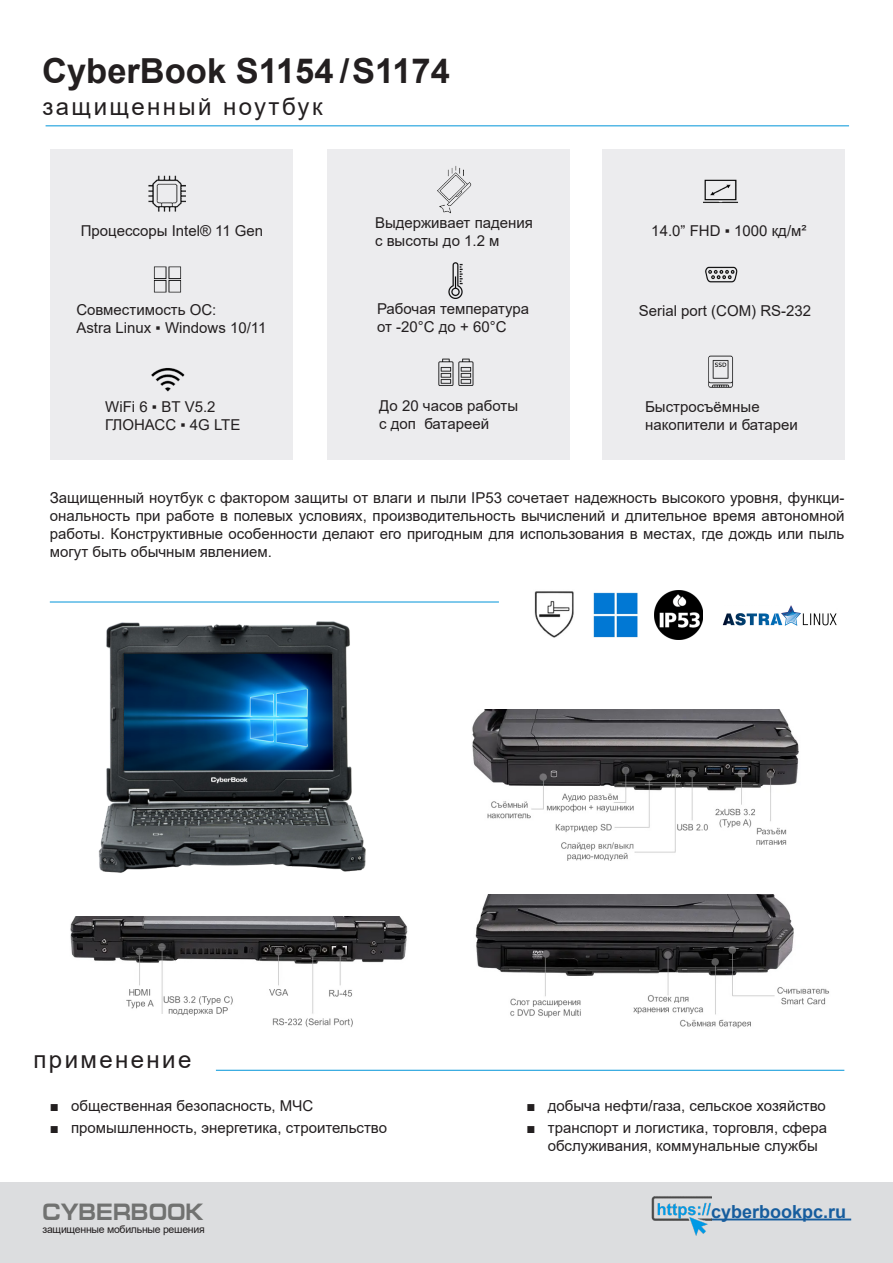
<style>
.page{position:relative;width:893px;height:1263px;background:#fff}
.page>*{position:absolute;margin:0;border:0;box-sizing:border-box;transform-origin:0 0}
.Заголовок{font:700 34.5px "Arial";color:#231f20}
.Заголовок-2{font:24px "Arial";letter-spacing:.1em;color:#231f20}
.t1{font:700 23.7px "Europe Ext";color:#717271;scale:.85 1}
.t2{font:700 18px "Arial";color:#175d9e}
.Текст_прямой{font:15px/18px "Arial";color:#231f20}
.Стиль_абзаца_1{font:15px/18px "Arial";color:#231f20}
.t3{font:10.5px "Arial";letter-spacing:-.025em;color:#231f20}
</style>
<div class="page">
<div style="left:0;top:1183px;width:893px;height:80px;background:#dcdddf"></div>
<hr style="left:711px;top:1218px;width:140px;height:2px;background:#175d9e">
<img style="left:651px;top:1196px;width:60px;height:40px">
<div style="left:50px;top:149px;width:242px;height:310px;background:#ececee"></div>
<div style="left:327px;top:149px;width:243px;height:310px;background:#ececee"></div>
<div style="left:602px;top:149px;width:242px;height:310px;background:#ececee"></div>
<img style="left:98px;top:621px;width:268px;height:252px">
<img style="left:70px;top:916px;width:338px;height:111px">
<img style="left:475px;top:895px;width:354px;height:133px">
<img style="left:472px;top:710px;width:327px;height:151px">
<img style="left:654px;top:590px;width:49px;height:49px">
<img style="left:593px;top:592px;width:45px;height:46px">
<img style="left:722px;top:605px;width:115px;height:21px">
<img style="left:437px;top:166px;width:35px;height:48px">
<img style="left:703px;top:179px;width:35px;height:24px">
<img style="left:148px;top:175px;width:38px;height:37px">
<img style="left:438px;top:358px;width:36px;height:28px">
<img style="left:151px;top:368px;width:34px;height:24px">
<img style="left:153px;top:266px;width:29px;height:27px">
<img style="left:448px;top:262px;width:15px;height:37px">
<img style="left:705px;top:266px;width:33px;height:17px">
<img style="left:708px;top:355px;width:25px;height:33px">
<hr style="left:46px;top:125px;width:803px;height:1px;background:#0095d9">
<hr style="left:216px;top:1070px;width:628px;height:1px;background:#0095d9">
<hr style="left:50px;top:602px;width:449px;height:1px;background:#0095d9">
<img style="left:534px;top:591px;width:40px;height:47px">
<p class="Заголовок" style="left:42px;top:47px;width:409px">CyberBook S1154 / S1174</p>
<p class="Заголовок-2" style="left:43px;top:90px;width:282px">защищенный ноутбук</p>
<p class="Стиль_абзаца_1" style="left:375px;top:214px;width:160px">Выдерживает падения с высоты до 1.2 м</p>
<p class="Стиль_абзаца_1" style="left:81px;top:222px;width:184px">Процессоры Intel® 11 Gen</p>
<p class="Стиль_абзаца_1" style="left:651px;top:222px;width:157px">14.0” FHD ▪ 1000 кд/м²</p>
<p class="Стиль_абзаца_1" style="left:76px;top:301px;width:192px">Совместимость ОС:<br>Astra Linux ▪ Windows 10/11</p>
<p class="Стиль_абзаца_1" style="left:105px;top:398px;width:137px">WiFi 6 ▪ BT V5.2<br>ГЛОНАСС ▪ 4G LTE</p>
<p class="Стиль_абзаца_1" style="left:377px;top:300px;width:154px">Рабочая температура от -20°C до + 60°C</p>
<p class="Стиль_абзаца_1" style="left:639px;top:302px;width:174px">Serial port (COM) RS-232</p>
<p class="Стиль_абзаца_1" style="left:379px;top:397px;width:140px">До 20 часов работы с доп батареей</p>
<p class="Стиль_абзаца_1" style="left:645px;top:397px;width:154px">Быстросъёмные накопители и батареи</p>
<p class="Текст_прямой" style="left:50px;top:489px;width:796px;text-align:justify">Защищенный ноутбук с фактором защиты от влаги и пыли IP53 сочетает надежность высокого уровня, функци&shy;ональность при работе в полевых условиях, производительность вычислений и длительное время автономной работы. Конструктивные особенности делают его пригодным для использования в местах, где дождь или пыль могут быть обычным явлением.</p>
<p class="Заголовок-2" style="left:34px;top:1043px;width:159px">применение</p>
<p class="Текст_прямой" style="left:50px;top:1096px;width:265px">■ общественная безопасность, МЧС</p>
<p class="Текст_прямой" style="left:50px;top:1118px;width:339px">■ промышленность, энергетика, строительство</p>
<p class="t1" style="left:43px;top:1199px;width:191px">CYBERBOOK</p>
<p class="t3" style="left:43px;top:1222px;width:164px">защищенные мобильные решения</p>
<p class="Текст_прямой" style="left:527px;top:1096px;width:301px">■ добыча нефти/газа, сельское хозяйство</p>
<p class="Текст_прямой" style="left:548px;top:1118px;width:281px;text-indent:-21px">■ транспорт и логистика, торговля, сфера обслуживания, коммунальные службы</p>
<p class="t2" style="left:711px;top:1198px;width:137px">cyberbookpc.ru</p>
</div>
